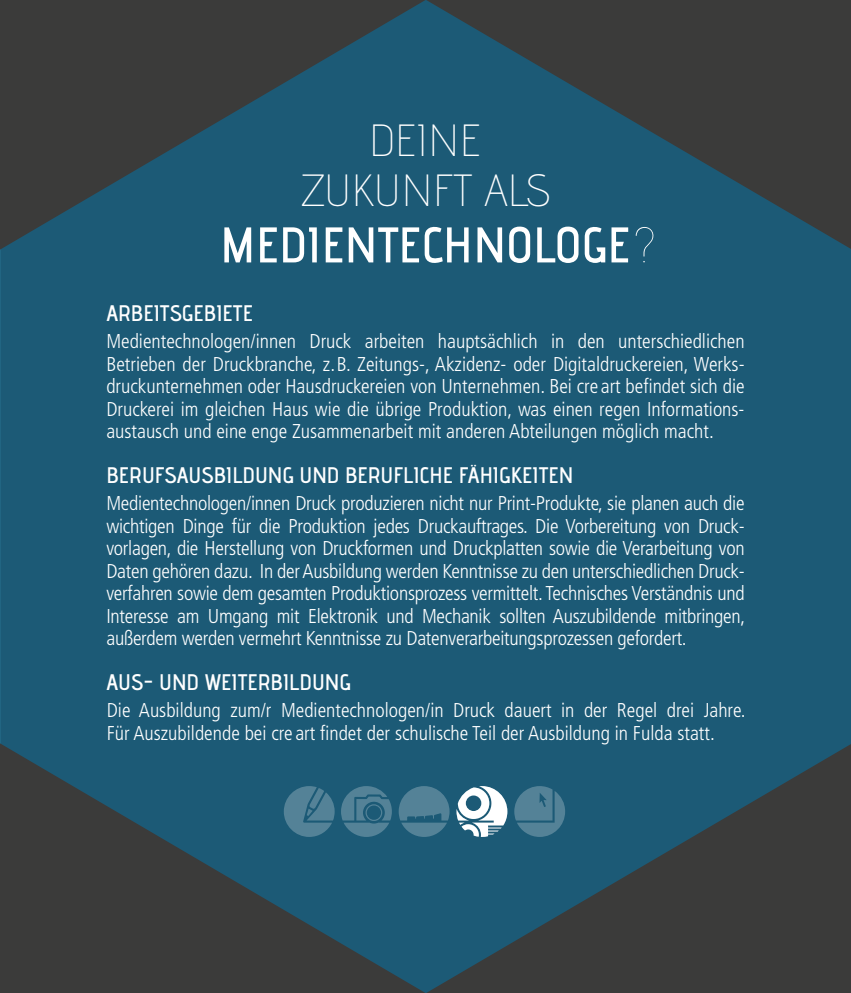
<style>
.page{position:relative;width:851px;height:993px;background:#fff}
.page>*{position:absolute;margin:0;border:0;box-sizing:border-box;transform-origin:0 0}
.t1{font:50px "advent Bd 2";color:#fff}
.t2{font:45px/50px "advent Lt 2";letter-spacing:.005em;color:#fff;text-align:center}
.t3{font:22.5px "advent Bd 2";color:#fff}
.t4{font:300 condensed 20px/22.5px "Frutiger";letter-spacing:-.015em;color:#fff}
.s1{font-family:"advent Lt 3"}
</style>
<div class="page">
<div style="left:0;top:0;width:850px;height:992px;background:#1c5a76"></div>
<svg style="left:0;top:743px;width:425px;height:249px"></svg>
<svg style="left:426px;top:745px;width:424px;height:247px"></svg>
<svg style="left:0;top:0;width:425px;height:249px;fill:#373e41"></svg>
<svg style="left:426px;top:0;width:424px;height:248px"></svg>
<h2 class="t2" style="left:300px;top:114px;width:252px">DEINE<br>ZUKUNFT ALS</h2>
<h1 class="t1" style="left:220px;top:214px;width:438px">MEDIENTECHNOLOGE<span class="s1">?</span></h1>
<p class="t3" style="left:106px;top:299px;width:148px">ARBEITSGEBIETE</p>
<p class="t4" style="left:106px;top:330px;width:639px;text-align:justify">Medientechnologen/innen Druck arbeiten hauptsächlich in den unterschiedlichen Betrieben der Druckbranche, z.B. Zeitungs-, Akzidenz- oder Digitaldruckereien, Werks&shy;druckunternehmen oder Hausdruckereien von Unternehmen. Bei cre art befindet sich die Druckerei im gleichen Haus wie die übrige Produktion, was einen regen Informations&shy;austausch und eine enge Zusammenarbeit mit anderen Abteilungen möglich macht.</p>
<p class="t3" style="left:106px;top:461px;width:468px">BERUFSAUSBILDUNG UND BERUFLICHE FÄHIGKEITEN</p>
<p class="t4" style="left:106px;top:492px;width:640px">Medientechnologen/innen Druck produzieren nicht nur Print-Produkte, sie planen auch die wichtigen Dinge für die Produktion jedes Druckauftrages. Die Vorbereitung von Druck&shy;vorlagen, die Herstellung von Druckformen und Druckplatten sowie die Verarbeitung von Daten gehören dazu. In der Ausbildung werden Kenntnisse zu den unterschiedlichen Druck&shy;verfahren sowie dem gesamten Produktionsprozess vermittelt. Technisches Verständnis und Interesse am Umgang mit Elektronik und Mechanik sollten Auszubildende mitbringen, außerdem werden vermehrt Kenntnisse zu Datenverarbeitungsprozessen gefordert.</p>
<p class="t3" style="left:106px;top:668px;width:246px">AUS- UND WEITERBILDUNG</p>
<p class="t4" style="left:107px;top:699px;width:640px">Die Ausbildung zum/r Medientechnologen/in Druck dauert in der Regel drei Jahre.<br>Für Auszubildende bei cre art findet der schulische Teil der Ausbildung in Fulda statt.</p>
</div>
